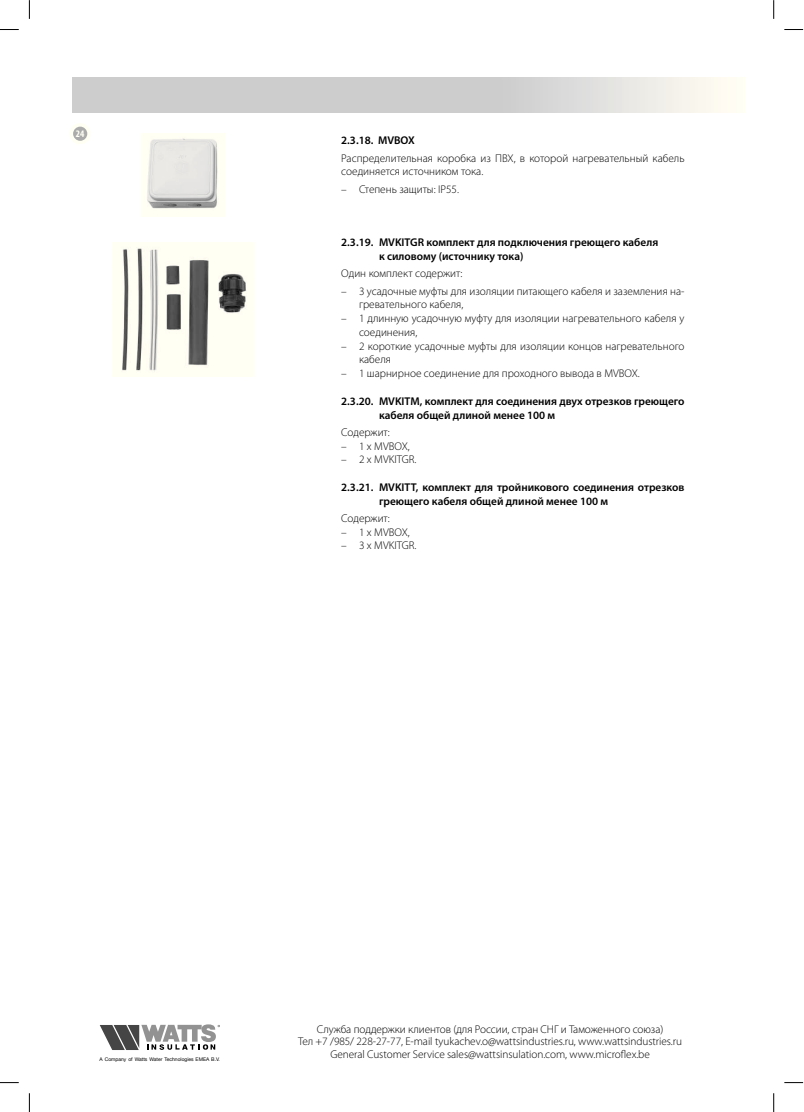
<style>
.page{position:relative;width:804px;height:1112px;background:#fff}
.page>*{position:absolute;margin:0;border:0;box-sizing:border-box;transform-origin:0 0}
.t1{font:300 11.25px/13.8px "Myriad Pro";color:#000}
.t2{font:600 11.25px/13.8px "Myriad Pro";color:#000}
.t3{font:700 condensed 10px "Myriad Pro";color:#fffff4}
.t4{font:5px "Helvetica Neue";color:#000}
</style>
<div class="page">
<div style="left:72px;top:77px;width:337px;height:36px;background:#cdcdcd"></div>
<div style="left:409px;top:77px;width:84px;height:36px;background:#cdcdcd"></div>
<div style="left:493px;top:77px;width:10px;height:36px;background:#cdcdcd"></div>
<hr style="left:503px;top:77px;width:3px;height:36px;background:#cecece">
<hr style="left:506px;top:77px;width:2px;height:36px;background:#cecece">
<hr style="left:508px;top:77px;width:3px;height:36px;background:#cecece">
<hr style="left:511px;top:77px;width:3px;height:36px;background:#cfcfcf">
<hr style="left:514px;top:77px;width:2px;height:36px;background:#cfcfcf">
<hr style="left:516px;top:77px;width:3px;height:36px;background:#d0d0d0">
<hr style="left:519px;top:77px;width:3px;height:36px;background:#d1d1d1">
<hr style="left:522px;top:77px;width:2px;height:36px;background:#d1d1d1">
<hr style="left:524px;top:77px;width:3px;height:36px;background:#d2d2d2">
<hr style="left:527px;top:77px;width:2px;height:36px;background:#d2d2d2">
<hr style="left:529px;top:77px;width:3px;height:36px;background:#d2d2d2">
<hr style="left:532px;top:77px;width:3px;height:36px;background:#d3d3d3">
<hr style="left:535px;top:77px;width:2px;height:36px;background:#d4d4d4">
<hr style="left:537px;top:77px;width:3px;height:36px;background:#d4d4d4">
<hr style="left:540px;top:77px;width:3px;height:36px;background:#d5d5d5">
<hr style="left:543px;top:77px;width:2px;height:36px;background:#d6d6d6">
<hr style="left:545px;top:77px;width:3px;height:36px;background:#d6d6d6">
<hr style="left:548px;top:77px;width:3px;height:36px;background:#d7d7d7">
<hr style="left:551px;top:77px;width:2px;height:36px;background:#d7d7d7">
<hr style="left:553px;top:77px;width:3px;height:36px;background:#d8d8d8">
<hr style="left:556px;top:77px;width:2px;height:36px;background:#d8d8d8">
<hr style="left:558px;top:77px;width:3px;height:36px;background:#d9d9d9">
<hr style="left:561px;top:77px;width:3px;height:36px;background:#dadada">
<hr style="left:564px;top:77px;width:2px;height:36px;background:#dadada">
<hr style="left:566px;top:77px;width:3px;height:36px;background:#dadada">
<hr style="left:569px;top:77px;width:3px;height:36px;background:#dbdbdb">
<hr style="left:572px;top:77px;width:2px;height:36px;background:#dbdbdb">
<hr style="left:574px;top:77px;width:3px;height:36px;background:#dcdcdc">
<hr style="left:577px;top:77px;width:2px;height:36px;background:#ddd">
<hr style="left:579px;top:77px;width:3px;height:36px;background:#ddd">
<hr style="left:582px;top:77px;width:3px;height:36px;background:#dededd">
<hr style="left:585px;top:77px;width:2px;height:36px;background:#dfdede">
<hr style="left:587px;top:77px;width:3px;height:36px;background:#dfdede">
<hr style="left:590px;top:77px;width:3px;height:36px;background:#e0dfdf">
<hr style="left:593px;top:77px;width:2px;height:36px;background:#e1e0df">
<hr style="left:595px;top:77px;width:3px;height:36px;background:#e1e0df">
<hr style="left:598px;top:77px;width:2px;height:36px;background:#e2e1e0">
<hr style="left:600px;top:77px;width:3px;height:36px;background:#e2e2e0">
<hr style="left:603px;top:77px;width:3px;height:36px;background:#e2e2e0">
<hr style="left:606px;top:77px;width:2px;height:36px;background:#e3e3e1">
<hr style="left:608px;top:77px;width:3px;height:36px;background:#e4e4e1">
<hr style="left:611px;top:77px;width:3px;height:36px;background:#e4e4e1">
<hr style="left:614px;top:77px;width:2px;height:36px;background:#e5e4e2">
<hr style="left:616px;top:77px;width:3px;height:36px;background:#e6e5e3">
<hr style="left:619px;top:77px;width:3px;height:36px;background:#e6e5e3">
<hr style="left:622px;top:77px;width:2px;height:36px;background:#e8e7e4">
<hr style="left:624px;top:77px;width:3px;height:36px;background:#e9e8e4">
<hr style="left:627px;top:77px;width:2px;height:36px;background:#e9e8e4">
<hr style="left:629px;top:77px;width:3px;height:36px;background:#eae9e5">
<hr style="left:632px;top:77px;width:3px;height:36px;background:#ebe9e5">
<hr style="left:635px;top:77px;width:2px;height:36px;background:#ebe9e5">
<hr style="left:637px;top:77px;width:3px;height:36px;background:#eceae6">
<hr style="left:640px;top:77px;width:3px;height:36px;background:#edebe6">
<hr style="left:643px;top:77px;width:2px;height:36px;background:#edebe6">
<hr style="left:645px;top:77px;width:3px;height:36px;background:#eeece7">
<hr style="left:648px;top:77px;width:2px;height:36px;background:#eeede8">
<hr style="left:650px;top:77px;width:3px;height:36px;background:#eeede8">
<hr style="left:653px;top:77px;width:3px;height:36px;background:#efede8">
<hr style="left:656px;top:77px;width:2px;height:36px;background:#f0eee9">
<hr style="left:658px;top:77px;width:3px;height:36px;background:#f1efe9">
<hr style="left:661px;top:77px;width:3px;height:36px;background:#f1efe9">
<hr style="left:664px;top:77px;width:2px;height:36px;background:#f2f0ea">
<hr style="left:666px;top:77px;width:3px;height:36px;background:#f3f0ea">
<hr style="left:669px;top:77px;width:2px;height:36px;background:#f3f0ea">
<hr style="left:671px;top:77px;width:3px;height:36px;background:#f4f1eb">
<hr style="left:674px;top:77px;width:3px;height:36px;background:#f5f2eb">
<hr style="left:677px;top:77px;width:2px;height:36px;background:#f5f2eb">
<hr style="left:679px;top:77px;width:3px;height:36px;background:#f5f3ec">
<hr style="left:682px;top:77px;width:3px;height:36px;background:#f6f4ec">
<hr style="left:685px;top:77px;width:2px;height:36px;background:#f6f4ec">
<hr style="left:687px;top:77px;width:3px;height:36px;background:#f7f4ed">
<hr style="left:690px;top:77px;width:3px;height:36px;background:#f8f5ed">
<hr style="left:693px;top:77px;width:2px;height:36px;background:#f8f5ed">
<hr style="left:695px;top:77px;width:3px;height:36px;background:#f9f6ee">
<hr style="left:698px;top:77px;width:2px;height:36px;background:#faf7ee">
<hr style="left:700px;top:77px;width:3px;height:36px;background:#faf7ee">
<hr style="left:703px;top:77px;width:3px;height:36px;background:#faf7ef">
<hr style="left:706px;top:77px;width:2px;height:36px;background:#fbf8ef">
<hr style="left:708px;top:77px;width:3px;height:36px;background:#fbf8ef">
<hr style="left:711px;top:77px;width:3px;height:36px;background:#fcf9f0">
<hr style="left:714px;top:77px;width:2px;height:36px;background:#fdfaf0">
<hr style="left:716px;top:77px;width:3px;height:36px;background:#fdfaf0">
<hr style="left:719px;top:77px;width:2px;height:36px;background:#fefaf1">
<hr style="left:721px;top:77px;width:3px;height:36px;background:#fffbf2">
<hr style="left:724px;top:77px;width:3px;height:36px;background:#fffbf2">
<hr style="left:727px;top:77px;width:2px;height:36px;background:#fffcf2">
<hr style="left:729px;top:77px;width:3px;height:36px;background:#fffdf3">
<hr style="left:732px;top:77px;width:3px;height:36px;background:#fffdf3">
<hr style="left:735px;top:77px;width:2px;height:36px;background:#fffdf3">
<hr style="left:737px;top:77px;width:3px;height:36px;background:#fffef4">
<hr style="left:740px;top:77px;width:3px;height:36px;background:#fffef4">
<hr style="left:742px;top:77px;width:3px;height:36px;background:#fffff4">
<div style="left:70px;top:123px;width:21px;height:21px;background:#fffff4;border-radius:50%"></div>
<div style="left:73px;top:127px;width:14px;height:14px;background:#ababab;border-radius:50%"></div>
<svg style="left:100px;top:1024px;width:120px;height:25px"></svg>
<img style="left:141px;top:133px;width:85px;height:83px">
<img style="left:113px;top:242px;width:141px;height:135px">
<svg style="left:0;top:29px;width:19px;height:1px"></svg>
<svg style="left:784px;top:29px;width:19px;height:1px"></svg>
<svg style="left:0;top:1082px;width:19px;height:1px"></svg>
<svg style="left:784px;top:1082px;width:19px;height:1px"></svg>
<svg style="left:29px;top:0;width:1px;height:19px"></svg>
<svg style="left:29px;top:1093px;width:1px;height:18px"></svg>
<svg style="left:773px;top:0;width:1px;height:19px"></svg>
<svg style="left:773px;top:1093px;width:1px;height:18px"></svg>
<p class="t3" style="left:76px;top:130px;width:10px">24</p>
<p class="t2" style="left:341px;top:134px;width:75px">2.3.18. MVBOX</p>
<p class="t1" style="left:341px;top:151px;width:345px">Распределительная коробка из ПВХ, в которой нагревательный кабель соединяется источником тока.</p>
<p class="t1" style="left:341px;top:182px;width:119px">– Степень защиты: IP55.</p>
<p class="t2" style="left:379px;top:236px;width:281px;text-indent:-38px">2.3.19. MVKITGR комплект для подключения греющего кабеля к силовому (источнику тока)</p>
<p class="t1" style="left:341px;top:267px;width:123px">Один комплект содержит:</p>
<p class="t1" style="left:359px;top:284px;width:327px;text-indent:-18px">– 3 усадочные муфты для изоляции питающего кабеля и заземления на&shy;гревательного кабеля,</p>
<p class="t1" style="left:359px;top:312px;width:327px;text-indent:-18px">– 1 длинную усадочную муфту для изоляции нагревательного кабеля у соединения,</p>
<p class="t1" style="left:359px;top:339px;width:327px;text-indent:-18px">– 2 короткие усадочные муфты для изоляции концов нагревательного кабеля</p>
<p class="t1" style="left:341px;top:367px;width:300px">– 1 шарнирное соединение для проходного вывода в MVBOX.</p>
<p class="t2" style="left:379px;top:394px;width:307px;text-indent:-38px">2.3.20. MVKITM, комплект для соединения двух отрезков греющего кабеля общей длиной менее 100 м</p>
<p class="t1" style="left:341px;top:425px;width:50px">Содержит:</p>
<p class="t1" style="left:341px;top:439px;width:70px">– 1 x MVBOX,</p>
<p class="t1" style="left:341px;top:453px;width:77px">– 2 x MVKITGR.</p>
<p class="t2" style="left:379px;top:480px;width:307px;text-indent:-38px">2.3.21. MVKITT, комплект для тройникового соединения отрезков греющего кабеля общей длиной менее 100 м</p>
<p class="t1" style="left:341px;top:511px;width:50px">Содержит:</p>
<p class="t1" style="left:341px;top:525px;width:70px">– 1 x MVBOX,</p>
<p class="t1" style="left:341px;top:539px;width:77px">– 3 x MVKITGR.</p>
<p class="t4" style="left:100px;top:1057px;width:122px">A Company of Watts Water Technologies EMEA B.V.</p>
<p class="t1" style="left:298px;top:1022px;width:385px;line-height:12.5px;text-align:center">Служба поддержки клиентов (для России, стран СНГ и Таможенного союза)<br>Тел +7 /985/ 228-27-77, E-mail tyukachev.o@wattsindustries.ru, www.wattsindustries.ru<br>General Customer Service sales@wattsinsulation.com, www.micro ex.be</p>
</div>
